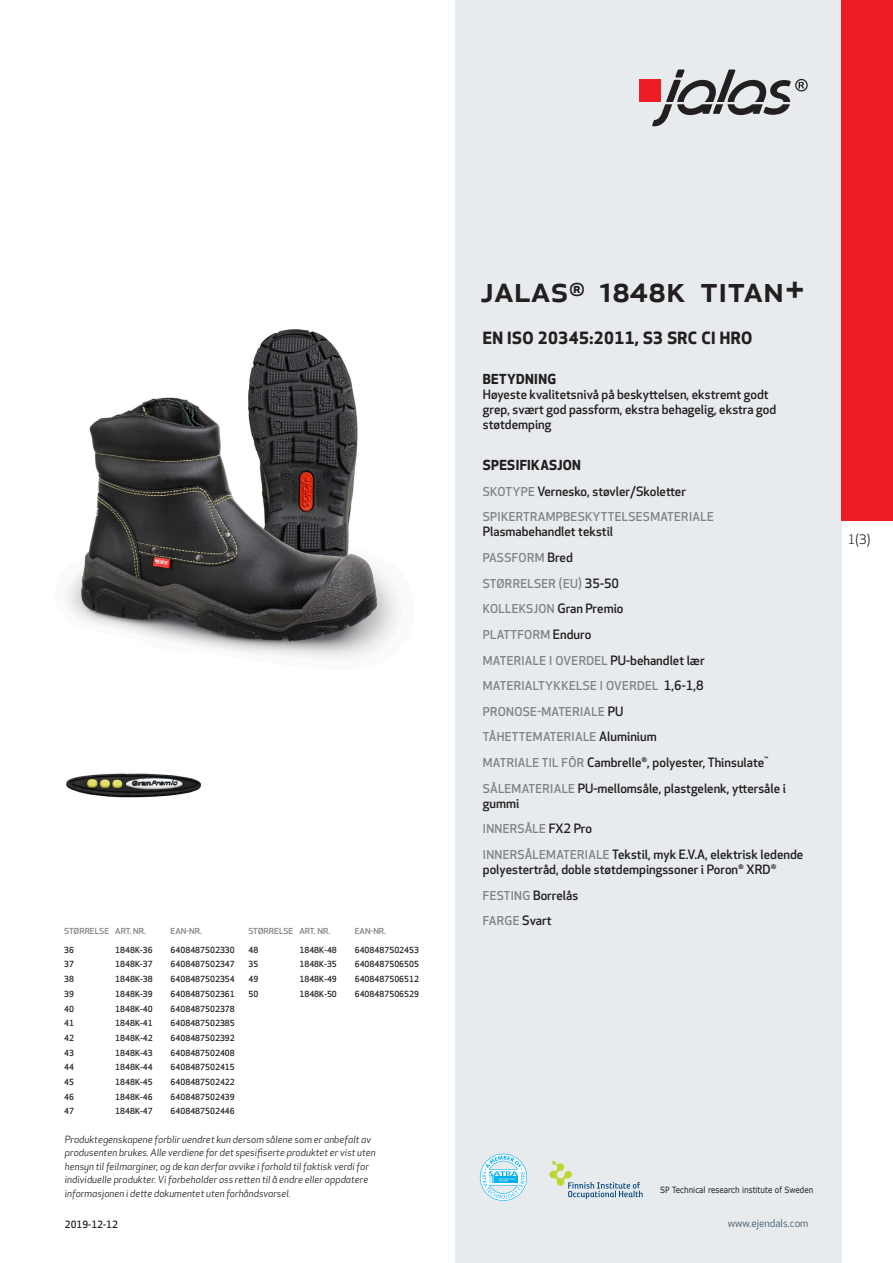
<style>
.page{position:relative;width:893px;height:1263px;background:#fff}
.page>*{position:absolute;margin:0;border:0;box-sizing:border-box;transform-origin:0 0}
.prodname{font:500 36px "Apex New";color:#231f20}
.Funktion_body{font:700 16.5px "Apex New";letter-spacing:.025em;color:#231f20}
.Funktion_body-2{font:700 13.5px "Apex New";letter-spacing:.025em;color:#231f20}
.t1{font:12.75px "Apex New";color:#231f20}
.Funktion_body-3{font:500 12.6px/15px "Apex New";color:#231f20}
.Funktion_body-4{font:500 12px "Apex New";letter-spacing:.025em;color:#808285}
.t2{font:10.5px "Apex New";color:#405968}
.t3{font:italic 9.75px/13.5px "Apex New";letter-spacing:.005em;color:#231f20}
.Sidfot_datum{font:500 9.75px "Apex New";color:#231f20}
.t4{font:8.55px "Verdana";color:#231f20;scale:.85 1}
.ArticleTable_body{font:500 8.25px "Apex New";color:#231f20}
.ArticeTable_header{font:500 8.1px "Apex New";color:#808285;scale:1.06 1}
.s1{font-size:12px;color:#808285}
.s2{font-size:12.6px;color:#231f20}
</style>
<div class="page">
<div style="left:455px;top:0;width:387px;height:1263px;background:#e8ebee"></div>
<svg style="left:549px;top:1161px;width:94px;height:38px"></svg>
<svg style="left:480px;top:1154px;width:47px;height:47px"></svg>
<div style="left:639px;top:80px;width:22px;height:22px;background:#ee1d23"></div>
<svg style="left:652px;top:70px;width:156px;height:56px"></svg>
<div style="left:842px;top:0;width:51px;height:520px;background:#ee1d23"></div>
<img style="left:68px;top:329px;width:329px;height:329px">
<img style="left:66px;top:773px;width:136px;height:25px">
<p class="ArticeTable_header" style="left:64px;top:925px;width:44px">STØRRELSE</p>
<p class="ArticeTable_header" style="left:115px;top:925px;width:31px">ART. NR.</p>
<p class="ArticeTable_header" style="left:171px;top:925px;width:31px">EAN-NR.</p>
<p class="ArticleTable_body" style="left:64px;top:944px;width:11px">36</p>
<p class="ArticleTable_body" style="left:115px;top:944px;width:39px">1848K-36</p>
<p class="ArticleTable_body" style="left:171px;top:944px;width:66px">6408487502330</p>
<p class="ArticleTable_body" style="left:64px;top:959px;width:11px">37</p>
<p class="ArticleTable_body" style="left:115px;top:959px;width:39px">1848K-37</p>
<p class="ArticleTable_body" style="left:171px;top:959px;width:66px">6408487502347</p>
<p class="ArticleTable_body" style="left:64px;top:973px;width:11px">38</p>
<p class="ArticleTable_body" style="left:115px;top:973px;width:39px">1848K-38</p>
<p class="ArticleTable_body" style="left:171px;top:973px;width:66px">6408487502354</p>
<p class="ArticleTable_body" style="left:64px;top:988px;width:11px">39</p>
<p class="ArticleTable_body" style="left:115px;top:988px;width:39px">1848K-39</p>
<p class="ArticleTable_body" style="left:171px;top:988px;width:66px">6408487502361</p>
<p class="ArticleTable_body" style="left:64px;top:1003px;width:11px">40</p>
<p class="ArticleTable_body" style="left:115px;top:1003px;width:39px">1848K-40</p>
<p class="ArticleTable_body" style="left:171px;top:1003px;width:66px">6408487502378</p>
<p class="ArticleTable_body" style="left:64px;top:1018px;width:11px">41</p>
<p class="ArticleTable_body" style="left:115px;top:1018px;width:39px">1848K-41</p>
<p class="ArticleTable_body" style="left:171px;top:1018px;width:66px">6408487502385</p>
<p class="ArticleTable_body" style="left:64px;top:1032px;width:11px">42</p>
<p class="ArticleTable_body" style="left:115px;top:1032px;width:39px">1848K-42</p>
<p class="ArticleTable_body" style="left:171px;top:1032px;width:66px">6408487502392</p>
<p class="ArticleTable_body" style="left:64px;top:1047px;width:11px">43</p>
<p class="ArticleTable_body" style="left:115px;top:1047px;width:39px">1848K-43</p>
<p class="ArticleTable_body" style="left:171px;top:1047px;width:66px">6408487502408</p>
<p class="ArticleTable_body" style="left:64px;top:1062px;width:11px">44</p>
<p class="ArticleTable_body" style="left:115px;top:1062px;width:39px">1848K-44</p>
<p class="ArticleTable_body" style="left:171px;top:1062px;width:66px">6408487502415</p>
<p class="ArticleTable_body" style="left:64px;top:1076px;width:11px">45</p>
<p class="ArticleTable_body" style="left:115px;top:1076px;width:39px">1848K-45</p>
<p class="ArticleTable_body" style="left:171px;top:1076px;width:66px">6408487502422</p>
<p class="ArticleTable_body" style="left:64px;top:1091px;width:11px">46</p>
<p class="ArticleTable_body" style="left:115px;top:1091px;width:39px">1848K-46</p>
<p class="ArticleTable_body" style="left:171px;top:1091px;width:66px">6408487502439</p>
<p class="ArticleTable_body" style="left:64px;top:1106px;width:11px">47</p>
<p class="ArticleTable_body" style="left:115px;top:1106px;width:39px">1848K-47</p>
<p class="ArticleTable_body" style="left:171px;top:1106px;width:66px">6408487502446</p>
<p class="ArticeTable_header" style="left:248px;top:925px;width:44px">STØRRELSE</p>
<p class="ArticeTable_header" style="left:299px;top:925px;width:31px">ART. NR.</p>
<p class="ArticeTable_header" style="left:355px;top:925px;width:31px">EAN-NR.</p>
<p class="ArticleTable_body" style="left:248px;top:944px;width:11px">48</p>
<p class="ArticleTable_body" style="left:299px;top:944px;width:39px">1848K-48</p>
<p class="ArticleTable_body" style="left:355px;top:944px;width:66px">6408487502453</p>
<p class="ArticleTable_body" style="left:248px;top:959px;width:11px">35</p>
<p class="ArticleTable_body" style="left:299px;top:959px;width:39px">1848K-35</p>
<p class="ArticleTable_body" style="left:355px;top:959px;width:66px">6408487506505</p>
<p class="ArticleTable_body" style="left:248px;top:973px;width:11px">49</p>
<p class="ArticleTable_body" style="left:299px;top:973px;width:39px">1848K-49</p>
<p class="ArticleTable_body" style="left:355px;top:973px;width:66px">6408487506512</p>
<p class="ArticleTable_body" style="left:248px;top:988px;width:11px">50</p>
<p class="ArticleTable_body" style="left:299px;top:988px;width:39px">1848K-50</p>
<p class="ArticleTable_body" style="left:355px;top:988px;width:66px">6408487506529</p>
<p class="t3" style="left:65px;top:1132px;width:312px">Produktegenskapene forblir uendret kun dersom sålene som er anbefalt av produsenten brukes. Alle verdiene for det spesifiserte produktet er vist uten hensyn til feilmarginer, og de kan derfor avvike i forhold til faktisk verdi for individuelle produkter. Vi forbeholder oss retten til å endre eller oppdatere informasjonen i dette dokumentet uten forhåndsvarsel.</p>
<p class="Sidfot_datum" style="left:65px;top:1218px;width:54px">2019-12-12</p>
<p class="prodname" style="left:480px;top:265px;width:327px">JALAS<sup>®</sup> 1848K TITAN+</p>
<p class="Funktion_body" style="left:483px;top:326px;width:271px">EN ISO 20345:2011, S3 SRC CI HRO</p>
<p class="Funktion_body-2" style="left:483px;top:370px;width:75px">BETYDNING</p>
<p class="Funktion_body-3" style="left:483px;top:387px;width:295px">Høyeste kvalitetsnivå på beskyttelsen, ekstremt godt grep, svært god passform, ekstra behagelig, ekstra god støtdemping</p>
<p class="Funktion_body-2" style="left:483px;top:455px;width:100px">SPESIFIKASJON</p>
<p class="Funktion_body-3" style="left:483px;top:483px;width:205px"><span class="s1">SKOTYPE</span> Vernesko, støvler/Skoletter</p>
<p class="Funktion_body-4" style="left:483px;top:509px;width:232px">SPIKERTRAMPBESKYTTELSESMATERIALE</p>
<p class="Funktion_body-3" style="left:483px;top:524px;width:132px">Plasmabehandlet tekstil</p>
<p class="Funktion_body-4" style="left:483px;top:550px;width:92px">PASSFORM <span class="s2">Bred</span></p>
<p class="Funktion_body-4" style="left:483px;top:575px;width:138px">STØRRELSER (EU) <span class="s2">35-50</span></p>
<p class="Funktion_body-4" style="left:483px;top:601px;width:142px">KOLLEKSJON <span class="s2">Gran Premio</span></p>
<p class="Funktion_body-4" style="left:483px;top:626px;width:110px">PLATTFORM <span class="s2">Enduro</span></p>
<p class="Funktion_body-4" style="left:483px;top:652px;width:223px">MATERIALE I OVERDEL <span class="s2">PU-behandlet lær</span></p>
<p class="Funktion_body-4" style="left:483px;top:678px;width:222px">MATERIALTYKKELSE I OVERDEL <span class="s2">1,6-1,8</span></p>
<p class="Funktion_body-4" style="left:483px;top:703px;width:142px">PRONOSE-MATERIALE <span class="s2">PU</span></p>
<p class="Funktion_body-4" style="left:483px;top:729px;width:175px">TÅHETTEMATERIALE <span class="s2">Aluminium</span></p>
<p class="Funktion_body-3" style="left:483px;top:755px;width:287px"><span class="s1">MATRIALE TIL FÔR</span> Cambrelle<sup>®</sup>, polyester, Thinsulate<sup>™</sup></p>
<p class="Funktion_body-3" style="left:483px;top:780px;width:305px"><span class="s1">SÅLEMATERIALE</span> PU-mellomsåle, plastgelenk, yttersåle i gummi</p>
<p class="Funktion_body-4" style="left:483px;top:821px;width:111px">INNERSÅLE <span class="s2">FX2 Pro</span></p>
<p class="Funktion_body-3" style="left:483px;top:847px;width:322px"><span class="s1">INNERSÅLEMATERIALE</span> Tekstil, myk E.V.A, elektrisk ledende polyestertråd, doble støtdempingssoner i Poron<sup>®</sup> XRD<sup>®</sup></p>
<p class="Funktion_body-3" style="left:483px;top:887px;width:97px"><span class="s1">FESTING</span> Borrelås</p>
<p class="Funktion_body-4" style="left:483px;top:913px;width:70px">FARGE <span class="s2">Svart</span></p>
<p class="t1" style="left:848px;top:531px;width:24px">1(3)</p>
<p class="t4" style="left:660px;top:1184px;width:182px">SP Technical research institute of Sweden</p>
<p class="t2" style="left:728px;top:1217px;width:82px">www.ejendals.com</p>
</div>
